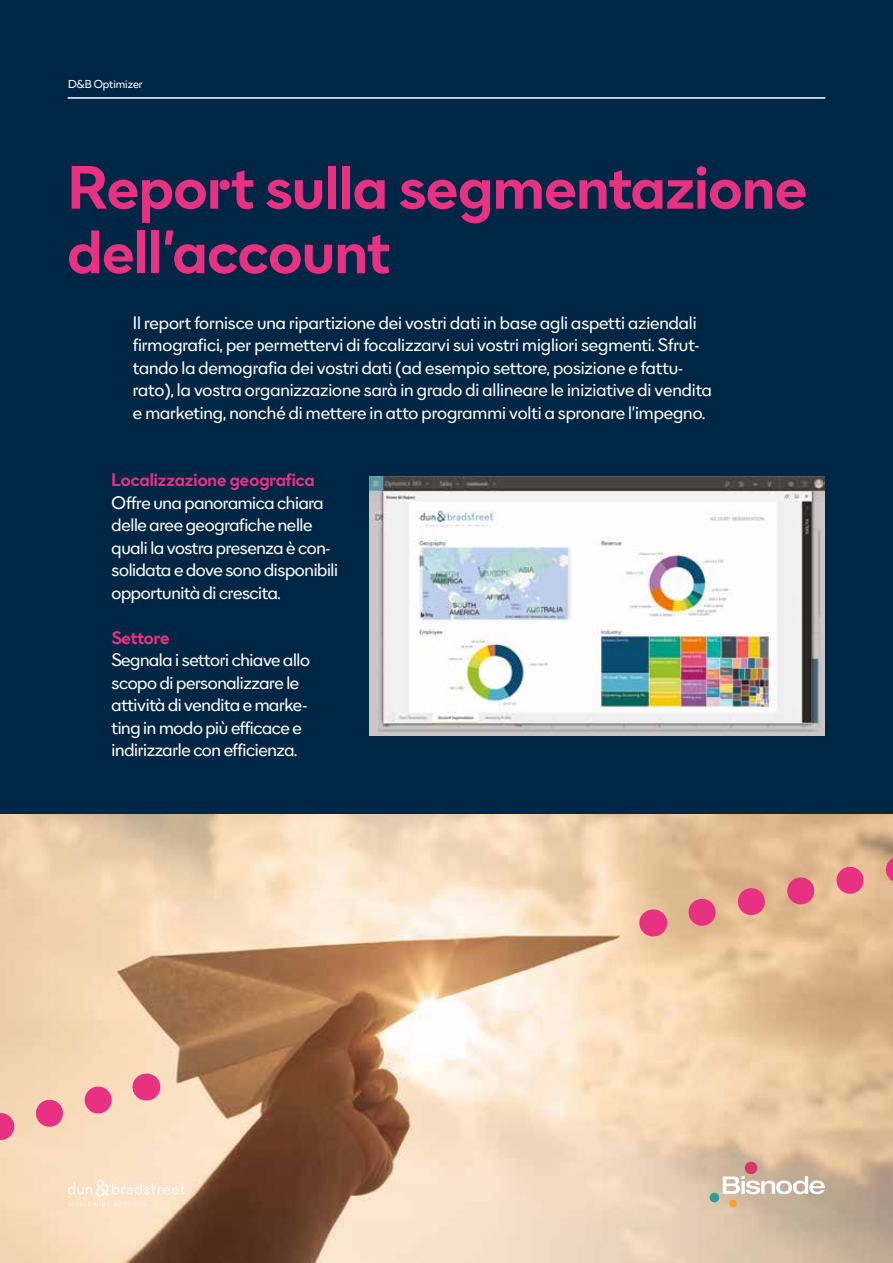
<style>
.page{position:relative;width:893px;height:1263px;background:#002646}
.page>*{position:absolute;margin:0;border:0;box-sizing:border-box;transform-origin:0 0}
.t1{font:700 57px/64.5px "Bisnode Sans";letter-spacing:-.005em;color:#e83181}
.t2{font:16.5px/22.5px "Bisnode Sans";letter-spacing:-.01em;color:#fff}
.t3{font:700 16.5px "Bisnode Sans";color:#e83181}
.t4{font:10.5px "Bisnode Sans";color:#fff}
</style>
<div class="page">
<hr style="left:68px;top:98px;width:757px;height:1px;background:#fff">
<img style="left:370px;top:477px;width:455px;height:259px">
<img style="left:0;top:814px;width:893px;height:449px">
<svg style="left:723px;top:1176px;width:102px;height:18px;background:#ded2c5"></svg>
<div style="left:745px;top:1161px;width:12px;height:13px;background:#d53868;border-radius:50%"></div>
<div style="left:710px;top:1193px;width:9px;height:9px;background:#309e98;border-radius:50%"></div>
<div style="left:729px;top:1200px;width:8px;height:7px;background:#f6a22d;border-radius:50%"></div>
<svg style="left:653px;top:909px;width:1px;height:27px"></svg>
<svg style="left:670px;top:822px;width:223px;height:122px;background:#e0ad8f"></svg>
<svg style="left:0;top:1060px;width:185px;height:146px;background:#f6cfb9"></svg>
<p class="t4" style="left:68px;top:77px;width:76px">D&amp;B Optimizer</p>
<h1 class="t1" style="left:68px;top:154px;width:741px">Report sulla segmentazione dell’account</h1>
<p class="t2" style="left:133px;top:311px;width:580px">Il report fornisce una ripartizione dei vostri dati in base agli aspetti aziendali firmografici, per permettervi di focalizzarvi sui vostri migliori segmenti. Sfrut&shy;tando la demografia dei vostri dati (ad esempio settore, posizione e fattu&shy;rato), la vostra organizzazione sarà in grado di allineare le iniziative di vendita e marketing, nonché di mettere in atto programmi volti a spronare l’impegno.</p>
<p class="t3" style="left:112px;top:469px;width:205px">Localizzazione geografica</p>
<p class="t2" style="left:112px;top:491px;width:228px">Offre una panoramica chiara delle aree geografiche nelle quali la vostra presenza è con&shy;solidata e dove sono disponibili opportunità di crescita.</p>
<p class="t3" style="left:112px;top:627px;width:60px">Settore</p>
<p class="t2" style="left:112px;top:649px;width:200px">Segnala i settori chiave allo scopo di personalizzare le attività di vendita e marke&shy;ting in modo più efficace e indirizzarle con efficienza.</p>
</div>
